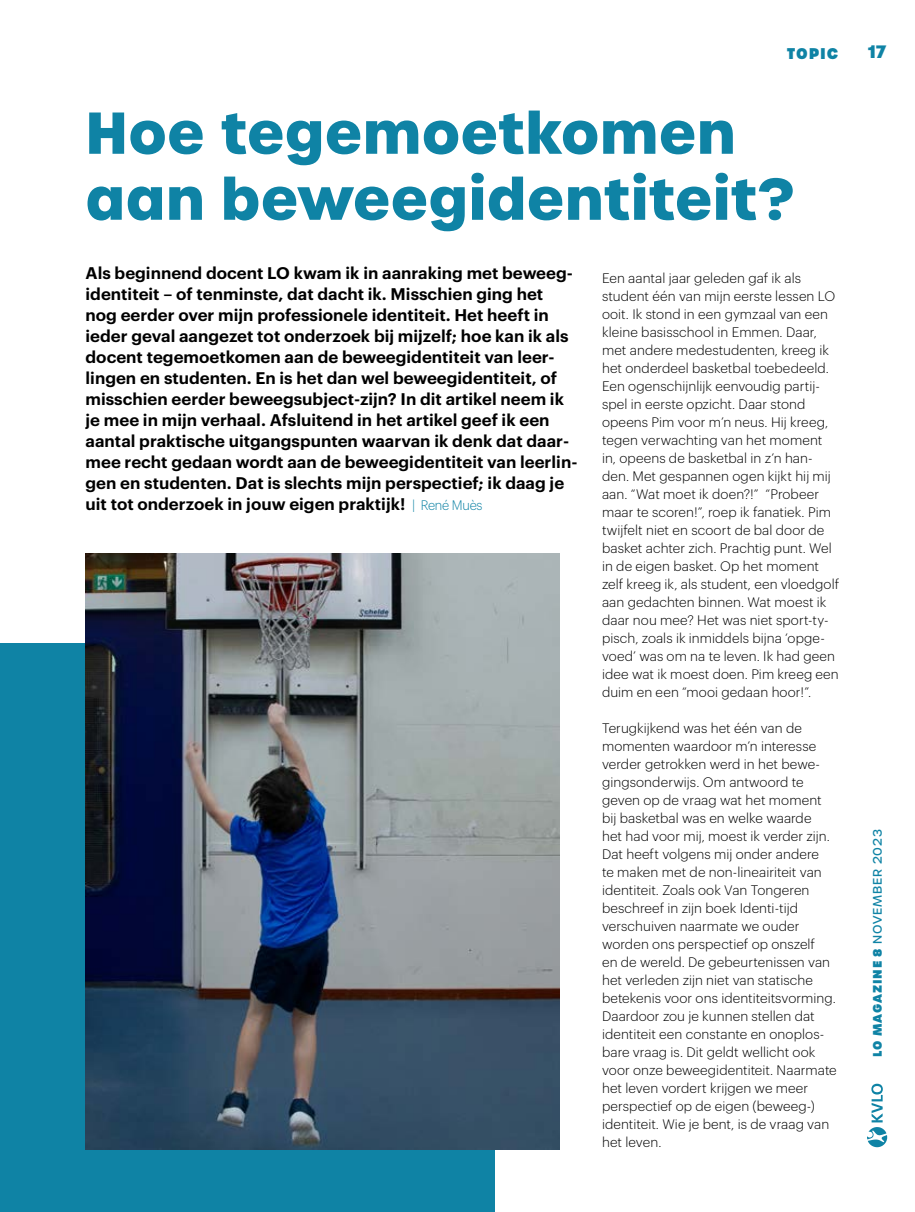
<style>
.page{position:relative;width:915px;height:1212px;background:#fff}
.page>*{position:absolute;margin:0;border:0;box-sizing:border-box;transform-origin:0 0}
.t1{font:700 57px/66px "Urbane";letter-spacing:-.005em;color:#0f83a5}
.t2{font:900 18px "GT Walsheim Pro";color:#0f83a5}
.t3{font:600 16.5px/21px "Graphik";color:#000}
.t4{font:800 15px "Urbane";letter-spacing:.06em;color:#0f83a5}
.t5{font:300 13.5px/18px "Graphik";letter-spacing:.01em;color:#000}
.t6{font:500 12px "Urbane";letter-spacing:.075em;color:#0f83a5}
.s1{font-weight:300;font-size:13.5px;color:#0f83a5}
.s2{font-weight:800}
</style>
<div class="page">
<div style="left:0;top:643px;width:494px;height:569px;background:#0f83a5"></div>
<svg style="left:867px;top:1084px;width:19px;height:63px"></svg>
<img style="left:85px;top:553px;width:474px;height:597px">
<p class="t4" style="left:786px;top:43px;width:53px">TOPIC</p>
<h2 class="t2" style="left:867px;top:40px;width:20px">17</h2>
<h1 class="t1" style="left:85px;top:100px;width:710px">Hoe tegemoetkomen aan beweegidentiteit?</h1>
<p class="t3" style="left:85px;top:261px;width:493px">Als beginnend docent LO kwam ik in aanraking met beweeg&shy;identiteit – of tenminste, dat dacht ik. Misschien ging het nog eerder over mijn professionele identiteit. Het heeft in ieder geval aangezet tot onderzoek bij mijzelf; hoe kan ik als docent tegemoetkomen aan de beweegidentiteit van leer&shy;lingen en studenten. En is het dan wel beweegidentiteit, of misschien eerder beweegsubject-zijn? In dit artikel neem ik je mee in mijn verhaal. Afsluitend in het artikel geef ik een aantal praktische uitgangspunten waarvan ik denk dat daar&shy;mee recht gedaan wordt aan de beweegidentiteit van leerlin&shy;gen en studenten. Dat is slechts mijn perspectief; ik daag je uit tot onderzoek in jouw eigen praktijk! <span class="s1">| René Muès</span></p>
<p class="t5" style="left:602px;top:268px;width:238px">Een aantal jaar geleden gaf ik als student één van mijn eerste lessen LO ooit. Ik stond in een gymzaal van een kleine basisschool in Emmen. Daar, met andere medestudenten, kreeg ik het onderdeel basketbal toebedeeld.<br>Een ogenschijnlijk eenvoudig partij&shy;spel in eerste opzicht. Daar stond opeens Pim voor m’n neus. Hij kreeg, tegen verwachting van het moment in, opeens de basketbal in z’n han&shy;den. Met gespannen ogen kijkt hij mij aan. “Wat moet ik doen?!” “Probeer maar te scoren!”, roep ik fanatiek. Pim twijfelt niet en scoort de bal door de basket achter zich. Prachtig punt. Wel in de eigen basket. Op het moment zelf kreeg ik, als student, een vloedgolf aan gedachten binnen. Wat moest ik daar nou mee? Het was niet sport-ty&shy;pisch, zoals ik inmiddels bijna ‘opge&shy;voed’ was om na te leven. Ik had geen idee wat ik moest doen. Pim kreeg een duim en een “mooi gedaan hoor!”.</p>
<p class="t5" style="left:602px;top:718px;width:236px">Terugkijkend was het één van de momenten waardoor m’n interesse verder getrokken werd in het bewe&shy;gingsonderwijs. Om antwoord te geven op de vraag wat het moment bij basketbal was en welke waarde<br>het had voor mij, moest ik verder zijn.<br>Dat heeft volgens mij onder andere<br>te maken met de non-lineairiteit van identiteit. Zoals ook Van Tongeren beschreef in zijn boek Identi-tijd verschuiven naarmate we ouder worden ons perspectief op onszelf<br>en de wereld. De gebeurtenissen van het verleden zijn niet van statische betekenis voor ons identiteitsvorming.<br>Daardoor zou je kunnen stellen dat identiteit een constante en onoplos&shy;bare vraag is. Dit geldt wellicht ook voor onze beweegidentiteit. Naarmate het leven vordert krijgen we meer perspectief op de eigen (beweeg-) identiteit. Wie je bent, is de vraag van het leven.</p>
<p class="t6" style="left:869px;top:1057px;width:229px;rotate:-90deg"><span class="s2">LO MAGAZINE 8</span> NOVEMBER 2023</p>
</div>
